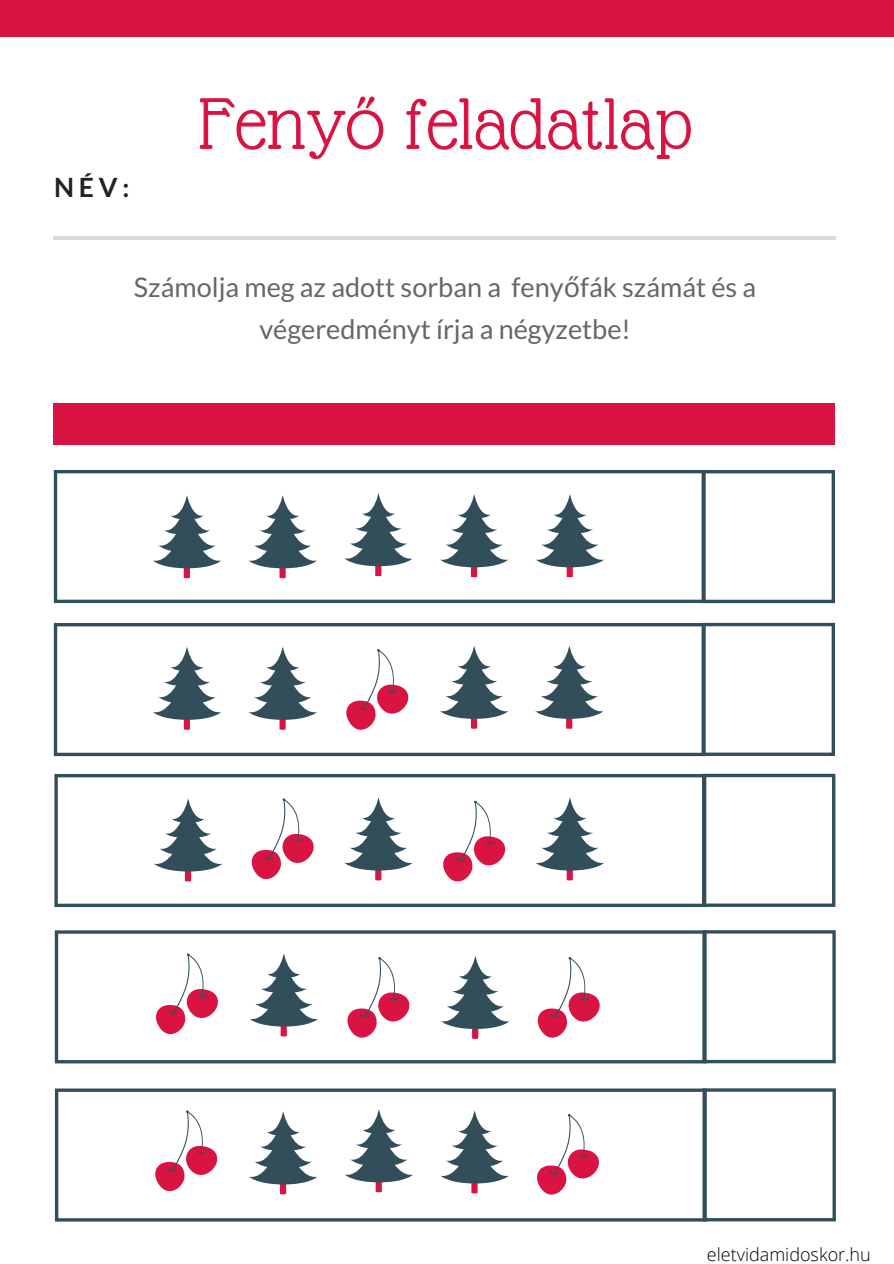
<style>
.page{position:relative;width:894px;height:1264px;background:#fff}
.page>*{position:absolute;margin:0;border:0;box-sizing:border-box;transform-origin:0 0}
.t1{font:79.5px "Glass Antiqua";color:#d91443}
.t2{font:27px/41.7px "Lato";color:#666;text-align:center}
.t3{font:700 26.55px "Lato";color:#222}
.t4{font:300 18px "Open Sans";color:#000}
.s1{font-family:"Noto Sans"}
</style>
<div class="page">
<hr style="left:53px;top:236px;width:782px;height:3px;background:#d9d9d9">
<svg style="left:705px;top:470px;width:129px;height:133px"></svg>
<svg style="left:54px;top:470px;width:651px;height:133px"></svg>
<svg style="left:705px;top:623px;width:129px;height:133px"></svg>
<svg style="left:54px;top:623px;width:651px;height:133px"></svg>
<svg style="left:702px;top:773px;width:133px;height:133px"></svg>
<svg style="left:54px;top:774px;width:652px;height:133px"></svg>
<svg style="left:706px;top:930px;width:129px;height:133px"></svg>
<svg style="left:55px;top:930px;width:651px;height:133px"></svg>
<svg style="left:706px;top:1088px;width:129px;height:133px"></svg>
<svg style="left:55px;top:1088px;width:651px;height:133px"></svg>
<div style="left:54px;top:403px;width:780px;height:41px;background:#d91443"></div>
<div style="left:0;top:0;width:893px;height:36px;background:#d91443"></div>
<svg style="left:153px;top:495px;width:67px;height:83px"></svg>
<svg style="left:248px;top:495px;width:68px;height:83px"></svg>
<svg style="left:344px;top:493px;width:68px;height:83px"></svg>
<svg style="left:440px;top:494px;width:67px;height:83px"></svg>
<svg style="left:535px;top:494px;width:68px;height:83px"></svg>
<svg style="left:249px;top:1111px;width:67px;height:83px"></svg>
<svg style="left:345px;top:1108px;width:67px;height:84px"></svg>
<svg style="left:440px;top:1110px;width:68px;height:83px"></svg>
<svg style="left:155px;top:1110px;width:62px;height:81px"></svg>
<svg style="left:537px;top:1113px;width:61px;height:81px"></svg>
<svg style="left:250px;top:953px;width:67px;height:83px"></svg>
<svg style="left:441px;top:955px;width:67px;height:83px"></svg>
<svg style="left:156px;top:953px;width:62px;height:81px"></svg>
<svg style="left:347px;top:957px;width:62px;height:80px"></svg>
<svg style="left:537px;top:957px;width:62px;height:80px"></svg>
<svg style="left:154px;top:798px;width:67px;height:83px"></svg>
<svg style="left:344px;top:797px;width:68px;height:83px"></svg>
<svg style="left:535px;top:797px;width:68px;height:83px"></svg>
<svg style="left:252px;top:798px;width:61px;height:81px"></svg>
<svg style="left:443px;top:800px;width:62px;height:81px"></svg>
<svg style="left:153px;top:646px;width:67px;height:83px"></svg>
<svg style="left:248px;top:646px;width:68px;height:83px"></svg>
<svg style="left:440px;top:645px;width:67px;height:83px"></svg>
<svg style="left:535px;top:645px;width:67px;height:83px"></svg>
<svg style="left:346px;top:649px;width:62px;height:81px"></svg>
<p class="t3" style="left:54px;top:171px;width:77px">NÉV:</p>
<h1 class="t1" style="left:198px;top:82px;width:496px">Fenyő feladatlap</h1>
<p class="t2" style="left:134px;top:266px;width:623px">Számolja meg az adott sorban a feny<span class="s1">ő</span>fák számát és a végeredményt írja a négyzetbe!</p>
<p class="t4" style="left:706px;top:1241px;width:165px">eletvidamidoskor.hu</p>
</div>
